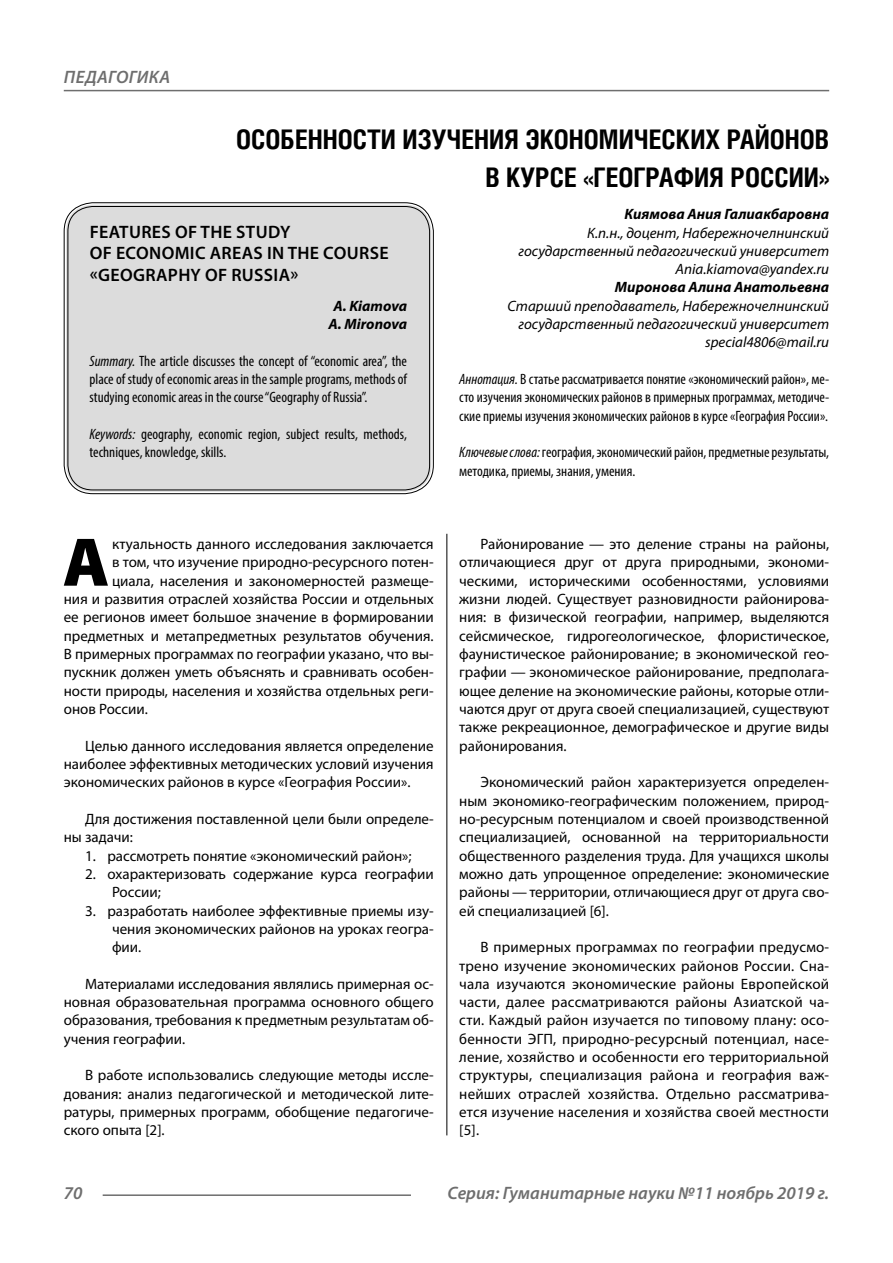
<style>
.page{position:relative;width:893px;height:1263px;background:#fff}
.page>*{position:absolute;margin:0;border:0;box-sizing:border-box;transform-origin:0 0}
.Bukvica{font:900 69.3px "Myriad Pro";color:#000}
.Header{font:700 27px/37.5px "Helios Cond C";color:#000;text-align:right}
.Header-eng{font:600 18px/21.6px "Myriad Pro";letter-spacing:.02em;color:#000}
.t1{font:italic 600 18px "Myriad Pro";color:#6e6e6e}
.Normal{font:15px/18.3px "Myriad Pro";color:#000;text-align:justify}
.Bukvica-2{font:15px "Myriad Pro";color:#000}
.Annotation-rus{font:condensed 15px/18.3px "Myriad Pro";color:#000;text-align:justify}
.Annotation-eng{font:condensed 15px/18.3px "Myriad Pro";color:#000;text-align:justify}
.Author-doc{font:italic 15px/18.3px "Myriad Pro";color:#000;text-align:right}
.Author{font:italic 700 15px "Myriad Pro";color:#000}
.Author-email{font:italic 15px "Myriad Pro";color:#000}
.Author-eng{font:italic 700 15px "Myriad Pro";color:#000}
.s1{font-style:italic}
</style>
<div class="page">
<hr style="left:446px;top:128px;width:1px;height:1007px;background:#000">
<div style="left:43px;top:0;width:786px;height:534px;background:#fff"></div>
<div style="left:66px;top:205px;width:365px;height:287px;background:#dcdcdc;border-radius:27px"></div>
<div style="left:64px;top:202px;width:370px;height:292px;border:1px solid #000;border-radius:29px"></div>
<div style="left:68px;top:206px;width:362px;height:284px;border:1px solid #000;border-radius:25px"></div>
<hr style="left:103px;top:1194px;width:308px;height:2px;background:#6e6e6e">
<hr style="left:64px;top:90px;width:765px;height:1px;background:#6e6e6e">
<p class="t1" style="left:64px;top:66px;width:24px">Педагогика</p>
<p class="Header" style="left:236px;top:120px;width:594px">ОСОБЕННОСТИ ИЗУЧЕНИЯ ЭКОНОМИЧЕСКИХ РАЙОНОВ<br>В КУРСЕ «ГЕОГРАФИЯ РОССИИ»</p>
<p class="Author" style="left:624px;top:204px;width:206px">Киямова Ания Галиакбаровна</p>
<p class="Author-doc" style="left:519px;top:223px;width:312px">К.п.н., доцент, Набережночелнинский государственный педагогический университет</p>
<p class="Author-email" style="left:675px;top:260px;width:155px">Ania.kiamova@yandex.ru</p>
<p class="Author" style="left:615px;top:278px;width:216px">Миронова Алина Анатольевна</p>
<p class="Author-doc" style="left:507px;top:296px;width:323px">Старший преподаватель, Набережночелнинский государственный педагогический университет</p>
<p class="Author-email" style="left:705px;top:333px;width:126px">special4806@mail.ru</p>
<p class="Annotation-rus" style="left:459px;top:370px;width:371px"><span class="s1">Аннотация.</span> В статье рассматривается понятие «экономический район», ме&shy;сто изучения экономических районов в примерных программах, методиче&shy;ские приемы изучения экономических районов в курсе «География России».</p>
<p class="Annotation-rus" style="left:459px;top:443px;width:371px"><span class="s1">Ключевые слова:</span> география, экономический район, предметные результаты, методика, приемы, знания, умения.</p>
<p class="Header-eng" style="left:90px;top:220px;width:300px">FEATURES OF THE STUDY<br>OF ECONOMIC AREAS IN THE COURSE «GEOGRAPHY OF RUSSIA»</p>
<p class="Author-eng" style="left:333px;top:296px;width:75px">A. Kiamova</p>
<p class="Author-eng" style="left:328px;top:314px;width:80px">A. Mironova</p>
<p class="Annotation-eng" style="left:90px;top:351px;width:319px"><span class="s1">Summary.</span> The article discusses the concept of “economic area”, the place of study of economic areas in the sample programs, methods of studying economic areas in the course “Geography of Russia”.</p>
<p class="Annotation-eng" style="left:90px;top:425px;width:319px"><span class="s1">Keywords:</span> geography, economic region, subject results, methods, techniques, knowledge, skills.</p>
<p class="Bukvica" style="left:63px;top:516px;width:48px">А</p>
<p class="Bukvica-2" style="left:112px;top:535px;width:323px">ктуальность данного исследования заключается</p>
<p class="Bukvica-2" style="left:112px;top:553px;width:323px">в том, что изучение природно-ресурсного потен-</p>
<p class="Bukvica-2" style="left:112px;top:571px;width:323px">циала, населения и закономерностей размеще-</p>
<p class="Bukvica-2" style="left:64px;top:590px;width:371px">ния и развития отраслей хозяйства России и отдельных</p>
<p class="Bukvica-2" style="left:64px;top:608px;width:371px">ее регионов имеет большое значение в формировании</p>
<p class="Bukvica-2" style="left:64px;top:626px;width:371px">предметных и метапредметных результатов обучения.</p>
<p class="Bukvica-2" style="left:64px;top:645px;width:371px">В примерных программах по географии указано, что вы-</p>
<p class="Bukvica-2" style="left:64px;top:663px;width:371px">пускник должен уметь объяснять и сравнивать особен-</p>
<p class="Bukvica-2" style="left:64px;top:681px;width:371px">ности природы, населения и хозяйства отдельных реги-</p>
<p class="Bukvica-2" style="left:64px;top:700px;width:86px">онов России.</p>
<p class="Normal" style="left:64px;top:736px;width:371px;text-indent:21px">Целью данного исследования является определение наиболее эффективных методических условий изучения экономических районов в курсе «География России».</p>
<p class="Normal" style="left:64px;top:809px;width:371px;text-indent:21px">Для достижения поставленной цели были определе&shy;ны задачи:</p>
<p class="Normal" style="left:85px;top:846px;width:328px">1. рассмотреть понятие «экономический район»;</p>
<p class="Normal" style="left:112px;top:864px;width:323px;text-indent:-27px">2. охарактеризовать содержание курса географии<br>России;</p>
<p class="Normal" style="left:112px;top:901px;width:323px;text-indent:-27px">3. разработать наиболее эффективные приемы изу&shy;чения экономических районов на уроках геогра&shy;фии.</p>
<p class="Normal" style="left:64px;top:974px;width:371px;text-indent:21px">Материалами исследования являлись примерная ос&shy;новная образовательная программа основного общего образования, требования к предметным результатам об&shy;учения географии.</p>
<p class="Normal" style="left:64px;top:1066px;width:371px;text-indent:21px">В работе использовались следующие методы иссле&shy;дования: анализ педагогической и методической лите&shy;ратуры, примерных программ, обобщение педагогиче&shy;ского опыта [2].</p>
<p class="Normal" style="left:459px;top:535px;width:371px;text-indent:21px">Районирование — это деление страны на районы, отличающиеся друг от друга природными, экономи&shy;ческими, историческими особенностями, условиями жизни людей. Существует разновидности районирова&shy;ния: в физической географии, например, выделяются сейсмическое, гидрогеологическое, флористическое, фаунистическое районирование; в экономической гео&shy;графии — экономическое районирование, предполага&shy;ющее деление на экономические районы, которые отли&shy;чаются друг от друга своей специализацией, существуют также рекреационное, демографическое и другие виды районирования.</p>
<p class="Normal" style="left:459px;top:773px;width:371px;text-indent:21px">Экономический район характеризуется определен&shy;ным экономико-географическим положением, природ&shy;но-ресурсным потенциалом и своей производственной специализацией, основанной на территориальности общественного разделения труда. Для учащихся школы можно дать упрощенное определение: экономические районы—территории, отличающиеся друг от друга сво&shy;ей специализацией [6].</p>
<p class="Normal" style="left:459px;top:938px;width:371px;text-indent:21px">В примерных программах по географии предусмо&shy;трено изучение экономических районов России. Сна&shy;чала изучаются экономические районы Европейской части, далее рассматриваются районы Азиатской ча&shy;сти. Каждый район изучается по типовому плану: осо&shy;бенности ЭГП, природно-ресурсный потенциал, насе&shy;ление, хозяйство и особенности его территориальной структуры, специализация района и география важ&shy;нейших отраслей хозяйства. Отдельно рассматрива&shy;ется изучение населения и хозяйства своей местности [5].</p>
<p class="t1" style="left:64px;top:1182px;width:20px">70</p>
<p class="t1" style="left:448px;top:1182px;width:383px">Серия: Гуманитарные науки №11 ноябрь 2019 г.</p>
</div>
